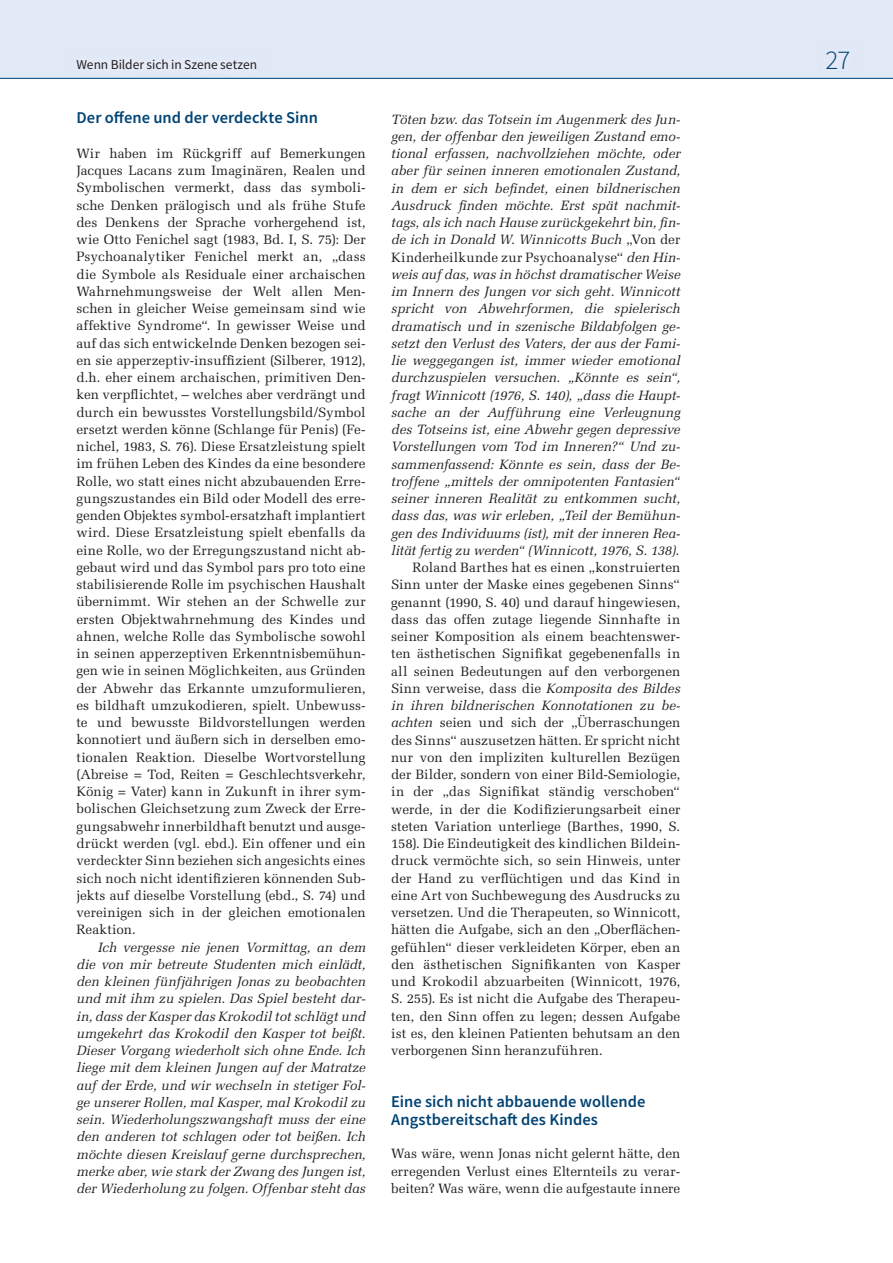
<style>
.page{position:relative;width:893px;height:1263px;background:#fff}
.page>*{position:absolute;margin:0;border:0;box-sizing:border-box;transform-origin:0 0}
.t1{font:300 27px "Source Sans Pro";color:#004373}
.t2{font:600 16.5px/18px "Source Sans Pro";color:#004373}
.t3{font:13.5px/17.2px "Melior LT Std";color:#231f20;text-align:justify}
.t4{font:italic 13.5px/17.2px "Melior LT Std";letter-spacing:-.005em;color:#231f20;text-align:justify}
.t5{font:13.5px "Source Sans Pro";color:#231f20}
.s1{font-style:normal}
.s2{font-style:italic}
</style>
<div class="page">
<div style="left:0;top:0;width:893px;height:79px;background:#e1e9f6"></div>
<hr style="left:0;top:78px;width:893px;height:1px;background:#004373">
<p class="t5" style="left:76px;top:59px;width:182px">Wenn Bilder sich in Szene setzen</p>
<h1 class="t1" style="left:825px;top:44px;width:26px">27</h1>
<p class="t2" style="left:76px;top:110px;width:243px">Der offene und der verdeckte Sinn</p>
<p class="t3" style="left:76px;top:146px;width:291px">Wir haben im Rückgriff auf Bemerkungen Jacques Lacans zum Imaginären, Realen und Symbolischen vermerkt, dass das symboli&shy;sche Denken prälogisch und als frühe Stufe des Denkens der Sprache vorhergehend ist, wie Otto Fenichel sagt (1983, Bd. I, S. 75): Der Psychoanalytiker Fenichel merkt an, „dass die Symbole als Residuale einer archaischen Wahrnehmungsweise der Welt allen Men&shy;schen in gleicher Weise gemeinsam sind wie affektive Syndrome“. In gewisser Weise und auf das sich entwickelnde Denken bezogen sei&shy;en sie apperzeptiv-insuffizient (Silberer, 1912), d.h. eher einem archaischen, primitiven Den&shy;ken verpflichtet, – welches aber verdrängt und durch ein bewusstes Vorstellungsbild/Symbol ersetzt werden könne (Schlange für Penis) (Fe&shy;nichel, 1983, S. 76). Diese Ersatzleistung spielt im frühen Leben des Kindes da eine besondere Rolle, wo statt eines nicht abzubauenden Erre&shy;gungszustandes ein Bild oder Modell des erre&shy;genden Objektes symbol-ersatzhaft implantiert wird. Diese Ersatzleistung spielt ebenfalls da eine Rolle, wo der Erregungszustand nicht ab&shy;gebaut wird und das Symbol pars pro toto eine stabilisierende Rolle im psychischen Haushalt übernimmt. Wir stehen an der Schwelle zur ersten Objektwahrnehmung des Kindes und ahnen, welche Rolle das Symbolische sowohl in seinen apperzeptiven Erkenntnisbemühun&shy;gen wie in seinen Möglichkeiten, aus Gründen der Abwehr das Erkannte umzuformulieren, es bildhaft umzukodieren, spielt. Unbewuss&shy;te und bewusste Bildvorstellungen werden konnotiert und äußern sich in derselben emo&shy;tionalen Reaktion. Dieselbe Wortvorstellung (Abreise = Tod, Reiten = Geschlechtsverkehr, König = Vater) kann in Zukunft in ihrer sym&shy;bolischen Gleichsetzung zum Zweck der Erre&shy;gungsabwehr innerbildhaft benutzt und ausge&shy;drückt werden (vgl. ebd.). Ein offener und ein verdeckter Sinn beziehen sich angesichts eines sich noch nicht identifizieren könnenden Sub&shy;jekts auf dieselbe Vorstellung (ebd., S. 74) und vereinigen sich in der gleichen emotionalen Reaktion.</p>
<p class="t4" style="left:76px;top:939px;width:291px;text-indent:21px">Ich vergesse nie jenen Vormittag, an dem die von mir betreute Studenten mich einlädt, den kleinen fünfjährigen Jonas zu beobachten und mit ihm zu spielen. Das Spiel besteht dar&shy;in, dass der Kasper das Krokodil tot schlägt und umgekehrt das Krokodil den Kasper tot beißt.<br>Dieser Vorgang wiederholt sich ohne Ende. Ich liege mit dem kleinen Jungen auf der Matratze auf der Erde, und wir wechseln in stetiger Fol&shy;ge unserer Rollen, mal Kasper, mal Krokodil zu sein. Wiederholungszwangshaft muss der eine den anderen tot schlagen oder tot beißen. Ich möchte diesen Kreislauf gerne durchsprechen, merke aber, wie stark der Zwang des Jungen ist, der Wiederholung zu folgen. Offenbar steht das</p>
<p class="t4" style="left:391px;top:111px;width:291px">Töten bzw. das Totsein im Augenmerk des Jun&shy;gen, der offenbar den jeweiligen Zustand emo&shy;tional erfassen, nachvollziehen möchte, oder aber für seinen inneren emotionalen Zustand, in dem er sich befindet, einen bildnerischen Ausdruck finden möchte. Erst spät nachmit&shy;tags, als ich nach Hause zurückgekehrt bin, fin&shy;de ich in Donald W. Winnicotts Buch <span class="s1">„Von der Kinderheilkunde zur Psychoanalyse“</span> den Hin&shy;weis auf das, was in höchst dramatischer Weise im Innern des Jungen vor sich geht. Winnicott spricht von Abwehrformen, die spielerisch dramatisch und in szenische Bildabfolgen ge&shy;setzt den Verlust des Vaters, der aus der Fami&shy;lie weggegangen ist, immer wieder emotional durchzuspielen versuchen. „Könnte es sein“, fragt Winnicott (1976, S. 140), „dass die Haupt&shy;sache an der Aufführung eine Verleugnung des Totseins ist, eine Abwehr gegen depressive Vorstellungen vom Tod im Inneren?“ Und zu&shy;sammenfassend: Könnte es sein, dass der Be&shy;troffene „mittels der omnipotenten Fantasien“ seiner inneren Realität zu entkommen sucht, dass das, was wir erleben, „Teil der Bemühun&shy;gen des Individuums (ist), mit der inneren Rea&shy;lität fertig zu werden“ (Winnicott, 1976, S. 138).</p>
<p class="t3" style="left:391px;top:560px;width:291px;text-indent:21px">Roland Barthes hat es einen „konstruierten Sinn unter der Maske eines gegebenen Sinns“ genannt (1990, S. 40) und darauf hingewiesen, dass das offen zutage liegende Sinnhafte in seiner Komposition als einem beachtenswer&shy;ten ästhetischen Signifikat gegebenenfalls in all seinen Bedeutungen auf den verborgenen Sinn verweise, dass die <span class="s2">Komposita des Bildes in ihren bildnerischen Konnotationen zu be&shy;achten</span> seien und sich der „Überraschungen des Sinns“ auszusetzen hätten. Er spricht nicht nur von den impliziten kulturellen Bezügen der Bilder, sondern von einer Bild-Semiologie, in der „das Signifikat ständig verschoben“ werde, in der die Kodifizierungsarbeit einer steten Variation unterliege (Barthes, 1990, S.<br>158). Die Eindeutigkeit des kindlichen Bildein&shy;druck vermöchte sich, so sein Hinweis, unter der Hand zu verflüchtigen und das Kind in eine Art von Suchbewegung des Ausdrucks zu versetzen. Und die Therapeuten, so Winnicott, hätten die Aufgabe, sich an den „Oberflächen&shy;gefühlen“ dieser verkleideten Körper, eben an den ästhetischen Signifikanten von Kasper und Krokodil abzuarbeiten (Winnicott, 1976, S. 255). Es ist nicht die Aufgabe des Therapeu&shy;ten, den Sinn offen zu legen; dessen Aufgabe ist es, den kleinen Patienten behutsam an den verborgenen Sinn heranzuführen.</p>
<p class="t2" style="left:391px;top:1094px;width:256px">Eine sich nicht abbauende wollende<br>Angstbereitschaft des Kindes</p>
<p class="t3" style="left:391px;top:1146px;width:291px">Was wäre, wenn Jonas nicht gelernt hätte, den erregenden Verlust eines Elternteils zu verar&shy;beiten? Was wäre, wenn die aufgestaute innere</p>
</div>
